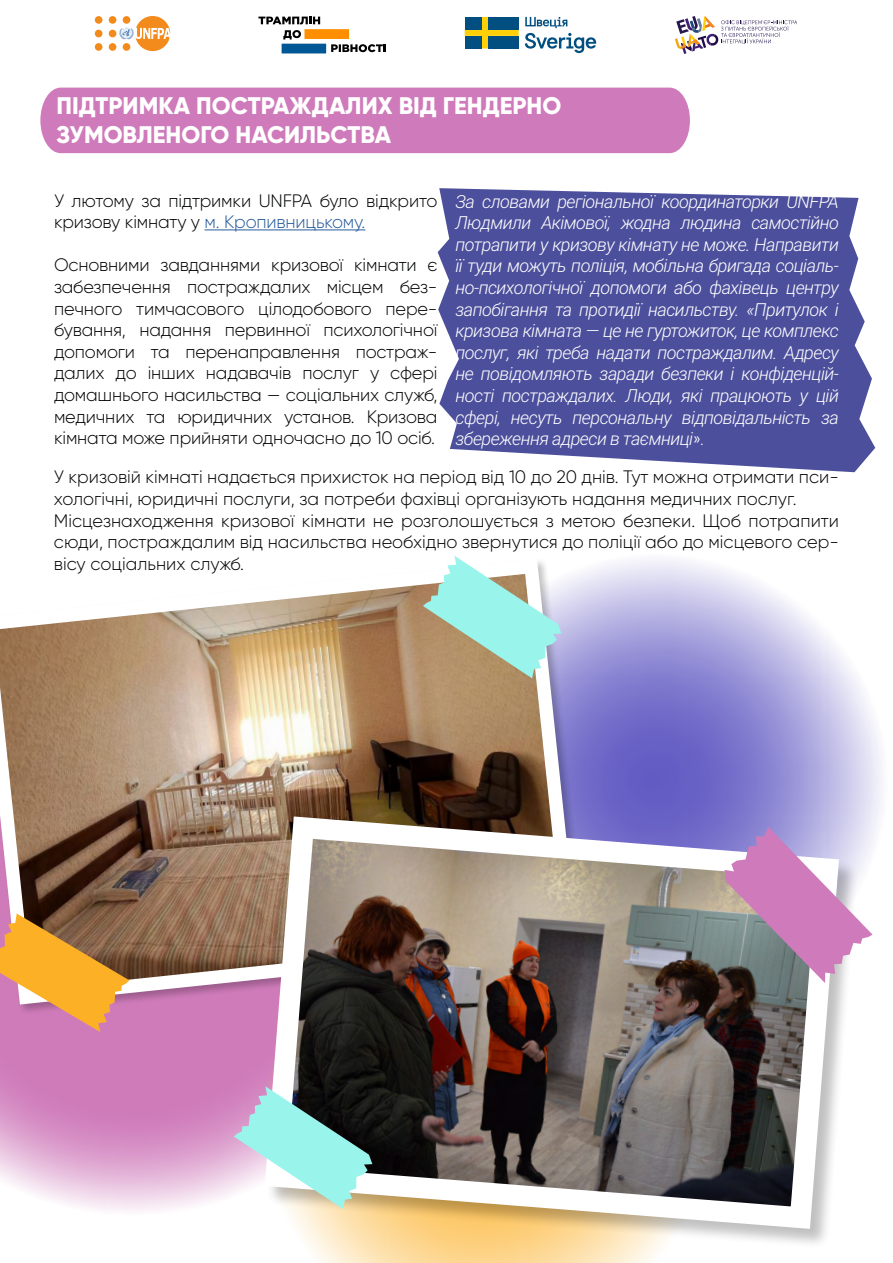
<style>
.page{position:relative;width:893px;height:1263px;background:#fff}
.page>*{position:absolute;margin:0;border:0;box-sizing:border-box;transform-origin:0 0}
.t1{font:800 24px/28.8px "Gilroy";color:#fff}
.t2{font:300 18px/21.6px "Gilroy";color:#010202}
.t3{font:italic 300 18px/21.6px "Roboto";letter-spacing:-.03em;color:#fff;text-align:justify}
.s1{color:#275b9b}
.s2{font-family:"Gilroy";font-style:normal}
</style>
<div class="page">
<div style="left:304px;top:29px;width:45px;height:10px;background:#ff8f00"></div>
<div style="left:282px;top:44px;width:44px;height:9px;background:#005796"></div>
<svg style="left:283px;top:30px;width:18px;height:10px"></svg>
<svg style="left:258px;top:17px;width:62px;height:7px"></svg>
<svg style="left:331px;top:44px;width:55px;height:8px"></svg>
<svg style="left:465px;top:17px;width:54px;height:31px"></svg>
<div style="left:465px;top:17px;width:17px;height:13px;background:#004f80"></div>
<div style="left:488px;top:17px;width:31px;height:13px;background:#004f80"></div>
<div style="left:465px;top:36px;width:17px;height:12px;background:#004f80"></div>
<div style="left:488px;top:36px;width:31px;height:12px;background:#004f80"></div>
<svg style="left:525px;top:17px;width:71px;height:36px"></svg>
<svg style="left:119px;top:16px;width:51px;height:35px"></svg>
<div style="left:109px;top:30px;width:7px;height:7px;background:#f28a1c;border-radius:50%"></div>
<div style="left:95px;top:16px;width:7px;height:8px;background:#f28a1c;border-radius:50%"></div>
<div style="left:95px;top:30px;width:7px;height:7px;background:#f28a1c;border-radius:50%"></div>
<div style="left:95px;top:43px;width:7px;height:8px;background:#f28a1c;border-radius:50%"></div>
<div style="left:109px;top:43px;width:7px;height:8px;background:#f28a1c;border-radius:50%"></div>
<div style="left:123px;top:43px;width:7px;height:8px;background:#f28a1c;border-radius:50%"></div>
<div style="left:123px;top:16px;width:7px;height:8px;background:#f28a1c;border-radius:50%"></div>
<div style="left:109px;top:16px;width:7px;height:8px;background:#f28a1c;border-radius:50%"></div>
<svg style="left:675px;top:16px;width:122px;height:38px"></svg>
<svg style="left:438px;top:188px;width:437px;height:284px;background:#5f62a6"></svg>
<div style="left:40px;top:88px;width:650px;height:65px;background:#cf7aba"></div>
<hr style="left:205px;top:229px;width:160px;height:1px;background:#275b9b">
<svg style="left:424px;top:553px;width:465px;height:457px;background:#a8a4dd"></svg>
<svg style="left:0;top:1016px;width:254px;height:195px;background:#da99ca"></svg>
<svg style="left:312px;top:1249px;width:347px;height:14px;background:#fde2b0"></svg>
<img style="left:0;top:564px;width:585px;height:448px">
<svg style="left:423px;top:556px;width:138px;height:122px"></svg>
<svg style="left:0;top:913px;width:129px;height:119px;background:#d08f56"></svg>
<div style="left:265px;top:817px;width:594px;height:432px;background:#000;opacity:.25"></div>
<img style="left:254px;top:805px;width:596px;height:435px">
<svg style="left:724px;top:827px;width:148px;height:156px"></svg>
<svg style="left:234px;top:1086px;width:138px;height:123px;background:#99b9b7"></svg>
<h1 class="t1" style="left:56px;top:91px;width:506px">ПІДТРИМКА ПОСТРАЖДАЛИХ ВІД ГЕНДЕРНО<br>ЗУМОВЛЕНОГО НАСИЛЬСТВА</h1>
<p class="t2" style="left:54px;top:189px;width:385px">У лютому за підтримки UNFPA було відкрито кризову кімнату у <span class="s1">м. Кропивницькому.</span></p>
<p class="t2" style="left:54px;top:254px;width:385px;text-align:justify">Основними завдaннями кризової кімнати є забезпечення постраждалих місцем без&shy;печного тимчасового цілодобового пере&shy;бування, надання первинної психологічної допомоги та перенаправлення постраж&shy;далих до інших надавачів послуг у сфері домашнього насильства — соціальних служб, медичних та юридичних установ. Кризова кімната може прийняти одночасно до 10 осіб.</p>
<p class="t3" style="left:455px;top:190px;width:385px">За словами регіональної координаторки UNFPA Людмили Акімової, жодна людина самостійно потрапити у кризову кімнату не може. Направити її туди можуть поліція, мобільна бригада соціаль&shy;но-психологічної допомоги або фахівець центру запобігання та протидії насильству. «Притулок і кризова кімната — це не гуртожиток, це комплекс послуг, які треба надати постраждалим. Адресу не повідомляють заради безпеки і конфіденцій&shy;ності постраждалих. Люди, які працюють у цій сфері, несуть персональну відповідальність за збереження адреси в таємниці<span class="s2">»</span>.</p>
<p class="t2" style="left:54px;top:466px;width:786px">У кризовій кімнаті надається прихисток на період від 10 до 20 днів. Тут можна отримати пси&shy;хологічні, юридичні послуги, за потреби фахівці організують надання медичних послуг.<br>Місцезнаходження кризової кімнати не розголошується з метою безпеки. Щоб потрапити сюди, постраждалим від насильства необхідно звернутися до поліції або до місцевого сер&shy;вісу соціальних служб.</p>
</div>
